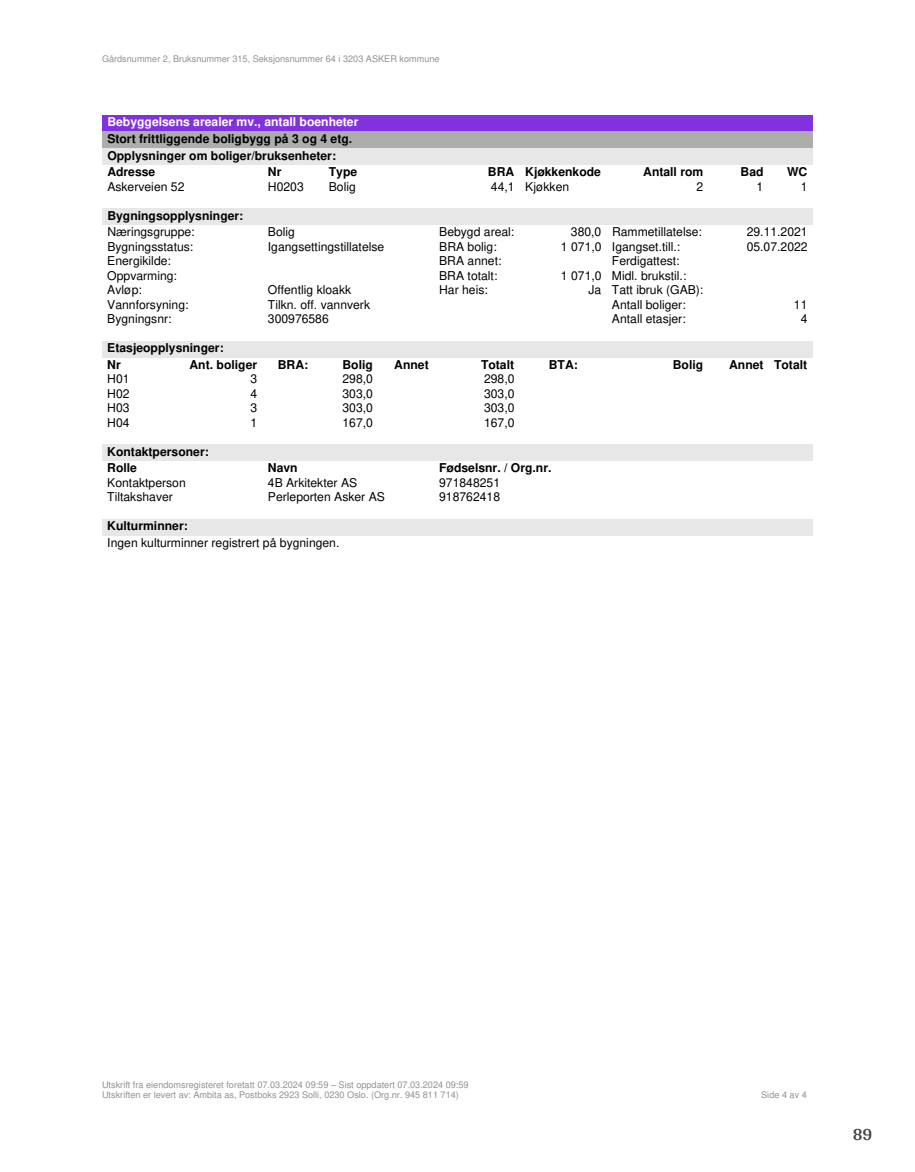
<style>
.page{position:relative;width:915px;height:1172px;background:#fff}
.page>*{position:absolute;margin:0;border:0;box-sizing:border-box;transform-origin:0 0}
.t1{font:700 18px "Arya";color:#414749}
.t2{font:12.15px "Helvetica";color:#000}
.t3{font:700 12.15px/16.8px "Helvetica";color:#000}
.t4{font:700 12.15px "Helvetica";color:#fff}
.t5{font:9.15px/10.6px "Helvetica";color:#909090}
</style>
<div class="page">
<div style="left:102px;top:115px;width:710px;height:16px;background:#8231de"></div>
<div style="left:102px;top:131px;width:710px;height:17px;background:#adadac"></div>
<div style="left:102px;top:148px;width:710px;height:17px;background:#e7e7e7"></div>
<div style="left:102px;top:208px;width:710px;height:17px;background:#e7e7e7"></div>
<div style="left:102px;top:341px;width:710px;height:16px;background:#e7e7e7"></div>
<div style="left:102px;top:444px;width:710px;height:17px;background:#e7e7e7"></div>
<div style="left:102px;top:519px;width:710px;height:16px;background:#e7e7e7"></div>
<p class="t5" style="left:102px;top:54px;width:339px">Gårdsnummer 2, Bruksnummer 315, Seksjonsnummer 64 i 3203 ASKER kommune</p>
<p class="t4" style="left:107px;top:117px;width:252px">Bebyggelsens arealer mv., antall boenheter</p>
<p class="t3" style="left:107px;top:131px;width:246px">Stort frittliggende boligbygg på 3 og 4 etg.<br>Opplysninger om boliger/bruksenheter:<br>Adresse</p>
<p class="t3" style="left:268px;top:165px;width:15px">Nr</p>
<p class="t3" style="left:329px;top:165px;width:30px">Type</p>
<p class="t3" style="left:487px;top:165px;width:114px">BRA Kjøkkenkode</p>
<p class="t3" style="left:643px;top:165px;width:62px">Antall rom</p>
<p class="t3" style="left:740px;top:165px;width:24px">Bad</p>
<p class="t3" style="left:786px;top:165px;width:22px">WC</p>
<p class="t2" style="left:107px;top:182px;width:79px">Askerveien 52</p>
<p class="t2" style="left:268px;top:182px;width:37px">H0203</p>
<p class="t2" style="left:329px;top:182px;width:29px">Bolig</p>
<p class="t2" style="left:491px;top:182px;width:80px">44,1 Kjøkken</p>
<p class="t2" style="left:696px;top:182px;width:8px">2</p>
<p class="t2" style="left:756px;top:182px;width:8px">1</p>
<p class="t2" style="left:800px;top:182px;width:8px">1</p>
<p class="t3" style="left:107px;top:208px;width:137px">Bygningsopplysninger:</p>
<p class="t2" style="left:107px;top:227px;width:89px">Næringsgruppe:</p>
<p class="t2" style="left:268px;top:227px;width:29px">Bolig</p>
<p class="t2" style="left:439px;top:227px;width:77px">Bebygd areal:</p>
<p class="t2" style="left:570px;top:227px;width:132px">380,0 Rammetillatelse:</p>
<p class="t2" style="left:746px;top:227px;width:62px">29.11.2021</p>
<p class="t2" style="left:107px;top:242px;width:87px">Bygningsstatus:</p>
<p class="t2" style="left:268px;top:242px;width:118px">Igangsettingstillatelse</p>
<p class="t2" style="left:439px;top:242px;width:59px">BRA bolig:</p>
<p class="t2" style="left:560px;top:242px;width:121px">1 071,0 Igangset.till.:</p>
<p class="t2" style="left:746px;top:242px;width:62px">05.07.2022</p>
<p class="t2" style="left:107px;top:256px;width:65px">Energikilde:</p>
<p class="t2" style="left:439px;top:256px;width:64px">BRA annet:</p>
<p class="t2" style="left:611px;top:256px;width:69px">Ferdigattest:</p>
<p class="t2" style="left:107px;top:271px;width:71px">Oppvarming:</p>
<p class="t2" style="left:439px;top:271px;width:60px">BRA totalt:</p>
<p class="t2" style="left:560px;top:271px;width:127px">1 071,0 Midl. brukstil.:</p>
<p class="t2" style="left:107px;top:285px;width:36px">Avløp:</p>
<p class="t2" style="left:268px;top:285px;width:85px">Offentlig kloakk</p>
<p class="t2" style="left:439px;top:285px;width:50px">Har heis:</p>
<p class="t2" style="left:588px;top:285px;width:116px">Ja Tatt ibruk (GAB):</p>
<p class="t2" style="left:107px;top:299px;width:83px">Vannforsyning:</p>
<p class="t2" style="left:268px;top:299px;width:104px">Tilkn. off. vannverk</p>
<p class="t2" style="left:611px;top:299px;width:75px">Antall boliger:</p>
<p class="t2" style="left:793px;top:299px;width:15px">11</p>
<p class="t2" style="left:107px;top:314px;width:66px">Bygningsnr:</p>
<p class="t2" style="left:268px;top:314px;width:62px">300976586</p>
<p class="t2" style="left:611px;top:314px;width:75px">Antall etasjer:</p>
<p class="t2" style="left:800px;top:314px;width:8px">4</p>
<p class="t3" style="left:107px;top:340px;width:118px">Etasjeopplysninger:<br>Nr</p>
<p class="t3" style="left:189px;top:357px;width:69px">Ant. boliger</p>
<p class="t3" style="left:278px;top:357px;width:32px">BRA:</p>
<p class="t3" style="left:342px;top:357px;width:32px">Bolig</p>
<p class="t3" style="left:394px;top:357px;width:36px">Annet</p>
<p class="t3" style="left:481px;top:357px;width:35px">Totalt</p>
<p class="t3" style="left:548px;top:357px;width:31px">BTA:</p>
<p class="t3" style="left:672px;top:357px;width:32px">Bolig</p>
<p class="t3" style="left:729px;top:357px;width:79px">Annet Totalt</p>
<p class="t2" style="left:107px;top:374px;width:24px">H01</p>
<p class="t2" style="left:250px;top:374px;width:8px">3</p>
<p class="t2" style="left:342px;top:374px;width:32px">298,0</p>
<p class="t2" style="left:484px;top:374px;width:32px">298,0</p>
<p class="t2" style="left:107px;top:388px;width:24px">H02</p>
<p class="t2" style="left:250px;top:388px;width:8px">4</p>
<p class="t2" style="left:342px;top:388px;width:32px">303,0</p>
<p class="t2" style="left:484px;top:388px;width:32px">303,0</p>
<p class="t2" style="left:107px;top:403px;width:24px">H03</p>
<p class="t2" style="left:250px;top:403px;width:8px">3</p>
<p class="t2" style="left:342px;top:403px;width:32px">303,0</p>
<p class="t2" style="left:484px;top:403px;width:32px">303,0</p>
<p class="t2" style="left:107px;top:417px;width:24px">H04</p>
<p class="t2" style="left:250px;top:417px;width:8px">1</p>
<p class="t2" style="left:342px;top:417px;width:32px">167,0</p>
<p class="t2" style="left:484px;top:417px;width:32px">167,0</p>
<p class="t3" style="left:107px;top:444px;width:103px">Kontaktpersoner:<br>Rolle</p>
<p class="t3" style="left:268px;top:460px;width:31px">Navn</p>
<p class="t3" style="left:439px;top:460px;width:114px">Fødselsnr. / Org.nr.</p>
<p class="t2" style="left:107px;top:477px;width:80px">Kontaktperson</p>
<p class="t2" style="left:268px;top:477px;width:91px">4B Arkitekter AS</p>
<p class="t2" style="left:439px;top:477px;width:62px">971848251</p>
<p class="t2" style="left:107px;top:492px;width:67px">Tiltakshaver</p>
<p class="t2" style="left:268px;top:492px;width:118px">Perleporten Asker AS</p>
<p class="t2" style="left:439px;top:492px;width:62px">918762418</p>
<p class="t3" style="left:107px;top:518px;width:82px">Kulturminner:</p>
<p class="t2" style="left:107px;top:538px;width:233px">Ingen kulturminner registrert på bygningen.</p>
<p class="t5" style="left:102px;top:1080px;width:368px">Utskrift fra eiendomsregisteret foretatt 07.03.2024 09:59 – Sist oppdatert 07.03.2024 09:59<br>Utskriften er levert av: Ambita as, Postboks 2923 Solli, 0230 Oslo. (Org.nr. 945 811 714)</p>
<p class="t5" style="left:761px;top:1090px;width:47px">Side 4 av 4</p>
<h1 class="t1" style="left:852px;top:1123px;width:21px">89</h1>
</div>
